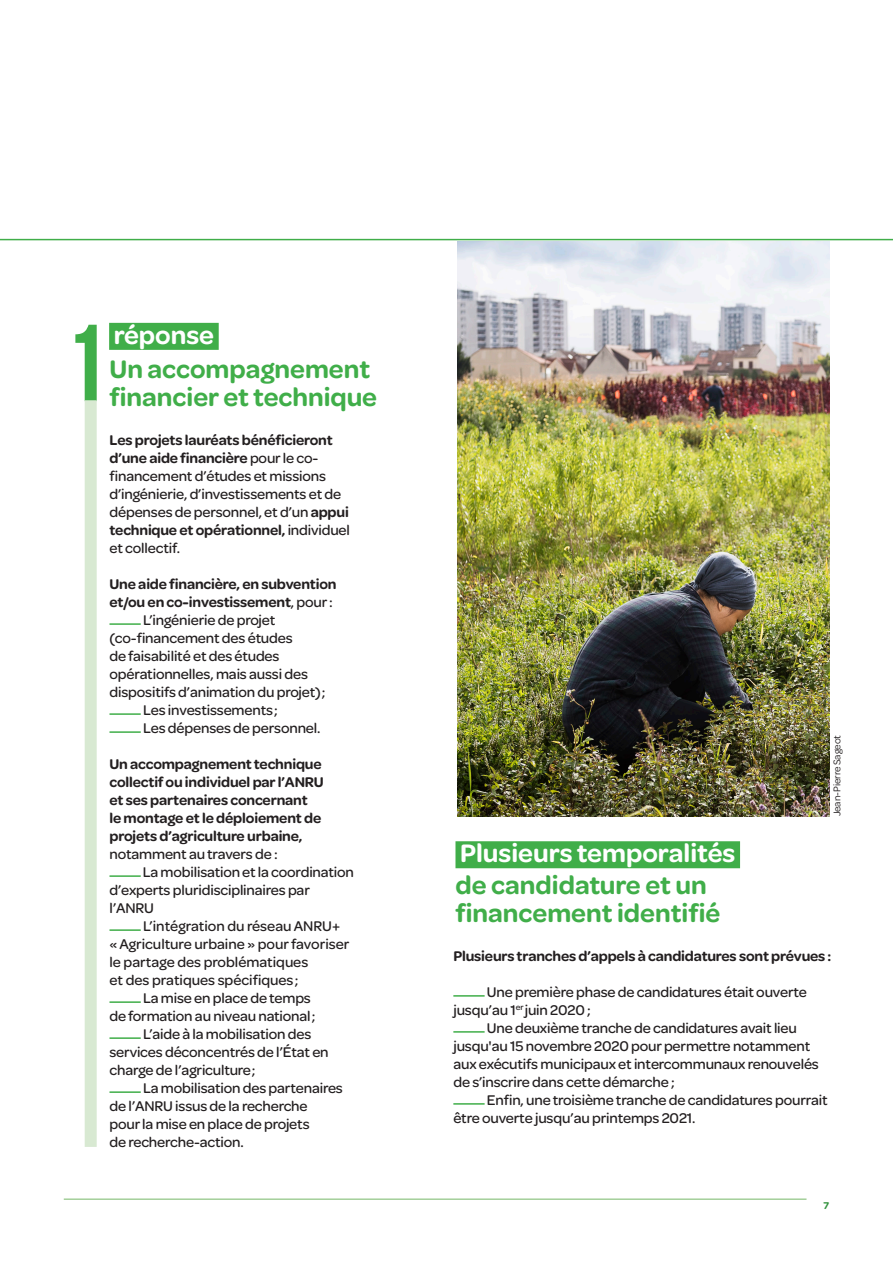
<style>
.page{position:relative;width:893px;height:1263px;background:#fff}
.page>*{position:absolute;margin:0;border:0;box-sizing:border-box;transform-origin:0 0}
.t1{font:700 109.2px "Bebas Neue";color:#40ae49}
.t2{font:600 27px/28.5px "Omnes";color:#40ae49}
.t3{font:600 27px/31.5px "Omnes";color:#fff}
.t4{font:500 15px/18px "Omnes";letter-spacing:-.01em;color:#231f20}
.t5{font:600 15px/18px "Omnes";letter-spacing:-.01em;color:#231f20}
.t6{font:10.5px "Omnes";letter-spacing:-.01em;color:#231f20}
.t7{font:600 10.5px "Omnes";color:#31923c}
.s1{font-weight:600}
.s2{font-weight:500}
.s3{color:#40ae49}
</style>
<div class="page">
<hr style="left:64px;top:1198px;width:742px;height:2px;background:#a3cf9a">
<div style="left:109px;top:323px;width:110px;height:27px;background:#40ae49"></div>
<hr style="left:109px;top:623px;width:32px;height:2px;background:#40ae49">
<hr style="left:109px;top:713px;width:32px;height:2px;background:#40ae49">
<hr style="left:109px;top:731px;width:32px;height:2px;background:#40ae49">
<hr style="left:109px;top:875px;width:32px;height:2px;background:#40ae49">
<hr style="left:109px;top:929px;width:32px;height:2px;background:#40ae49">
<hr style="left:109px;top:1001px;width:32px;height:2px;background:#40ae49">
<hr style="left:109px;top:1037px;width:32px;height:2px;background:#40ae49">
<hr style="left:109px;top:1091px;width:32px;height:2px;background:#40ae49">
<div style="left:85px;top:400px;width:12px;height:747px;background:#d8e9d2"></div>
<img style="left:457px;top:241px;width:372px;height:575px">
<div style="left:455px;top:841px;width:285px;height:27px;background:#40ae49"></div>
<hr style="left:453px;top:995px;width:32px;height:2px;background:#40ae49">
<hr style="left:453px;top:1031px;width:32px;height:2px;background:#40ae49">
<hr style="left:453px;top:1103px;width:32px;height:2px;background:#40ae49">
<hr style="left:0;top:239px;width:893px;height:1px;background:#40ae49">
<p class="t1" style="left:64px;top:303px;width:45px">1</p>
<p class="t3" style="left:114px;top:317px;width:102px">réponse</p>
<p class="t4" style="left:109px;top:430px;width:242px"><span class="s1">Les projets lauréats bénéficieront d’une aide financière</span> pour le co&shy;financement d’études et missions d’ingénierie, d’investissements et de dépenses de personnel, et d’un <span class="s1">appui technique et opérationnel,</span> individuel et collectif.</p>
<p class="t5" style="left:109px;top:574px;width:229px">Une aide financière, en subvention et/ou en co-investissement<span class="s2">, pour:</span></p>
<p class="t4" style="left:109px;top:610px;width:218px;text-indent:34px">L’ingénierie de projet (co-financement des études<br>de faisabilité et des études opérationnelles, mais aussi des dispositifs d’animation du projet) ;</p>
<p class="t4" style="left:143px;top:700px;width:136px">Les investissements ;</p>
<p class="t4" style="left:143px;top:718px;width:179px">Les dépenses de personnel.</p>
<p class="t5" style="left:109px;top:754px;width:216px">Un accompagnement technique collectif ou individuel par l’ANRU et ses partenaires concernant<br>le montage et le déploiement de projets d’agriculture urbaine, <span class="s2">notamment au travers de :</span></p>
<p class="t4" style="left:109px;top:862px;width:246px;text-indent:33px">La mobilisation et la coordination d’experts pluridisciplinaires par l’ANRU</p>
<p class="t4" style="left:109px;top:916px;width:241px;text-indent:34px">L’intégration du réseau ANRU+ «Agriculture urbaine » pour favoriser le partage des problématiques<br>et des pratiques spécifiques ;</p>
<p class="t4" style="left:109px;top:988px;width:207px;text-align:right">La mise en place de temps<br>de formation au niveau national ;</p>
<p class="t4" style="left:109px;top:1024px;width:221px;text-indent:34px">L’aide à la mobilisation des services déconcentrés de l’État en charge de l’agriculture ;</p>
<p class="t4" style="left:109px;top:1078px;width:235px;text-indent:34px">La mobilisation des partenaires de l’ANRU issus de la recherche<br>pour la mise en place de projets<br>de recherche-action.</p>
<p class="t2" style="left:109px;top:353px;width:269px">Un accompagnement financier et technique</p>
<p class="t6" style="left:830px;top:816px;width:83px;rotate:-90deg">Jean-Pierre Sageot</p>
<p class="t3" style="left:455px;top:836px;width:281px">Plusieurs temporalités <span class="s3">de candidature et un</span></p>
<p class="t2" style="left:455px;top:897px;width:266px">financement identifié</p>
<p class="t5" style="left:453px;top:946px;width:380px">Plusieurs tranches d’appels à candidatures sont prévues :</p>
<p class="t4" style="left:453px;top:982px;width:355px;text-indent:34px">Une première phase de candidatures était ouverte jusqu’au 1<sup>er</sup> juin 2020 ;</p>
<p class="t4" style="left:453px;top:1018px;width:367px;text-indent:34px">Une deuxième tranche de candidatures avait lieu jusqu'au 15 novembre 2020 pour permettre notamment aux exécutifs municipaux et intercommunaux renouvelés de s’inscrire dans cette démarche ;</p>
<p class="t4" style="left:453px;top:1090px;width:376px;text-indent:34px">Enfin, une troisième tranche de candidatures pourrait être ouverte jusqu’au printemps 2021.</p>
<p class="t7" style="left:823px;top:1198px;width:7px">7</p>
</div>
